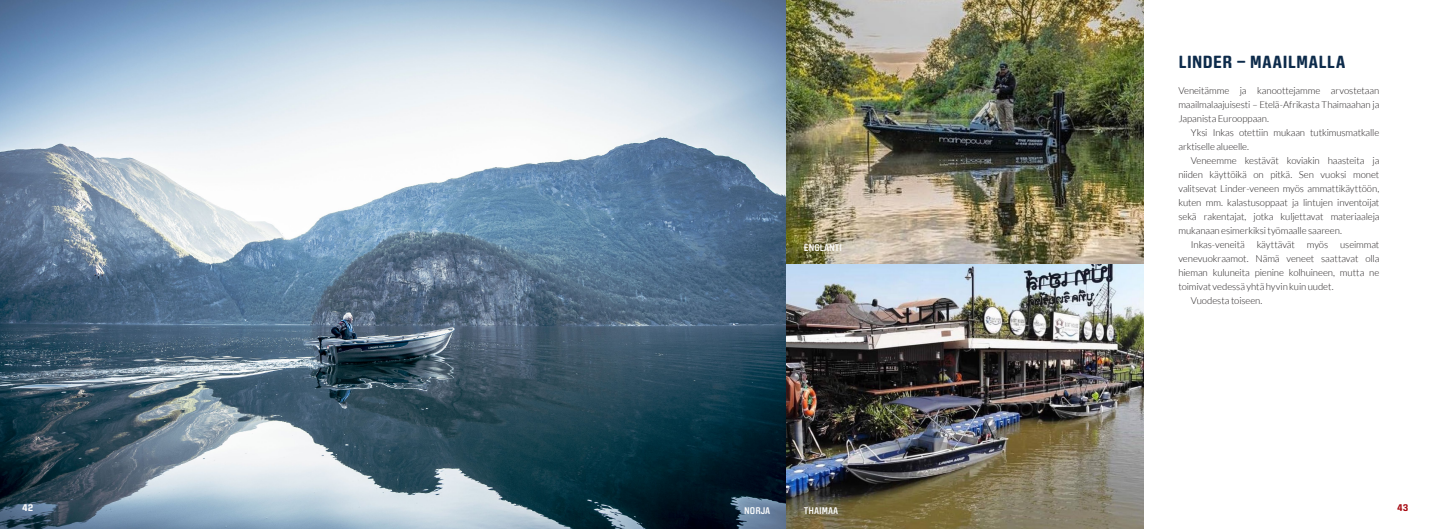
<style>
.page{position:relative;width:1429px;height:529px;background:#fff}
.page>*{position:absolute;margin:0;border:0;box-sizing:border-box;transform-origin:0 0}
.t1{font:700 17.5px "Fromthe Internet Rg";letter-spacing:.01em;color:#0d2b4b}
.t2{font:300 9.62px/14px "Lato";letter-spacing:-.01em;color:#231f20;text-align:justify}
.t3{font:9.62px "Fromthe Internet Rg";color:#fff}
.t4{font:700 9.62px "Fromthe Internet Rg";color:#fff}
.t5{font:700 9.62px "Fromthe Internet Rg";color:#a70a12}
</style>
<div class="page">
<img style="left:0;top:0;width:786px;height:528px">
<img style="left:786px;top:0;width:357px;height:264px">
<img style="left:786px;top:264px;width:357px;height:264px">
<p class="t3" style="left:804px;top:241px;width:40px">ENGLANTI</p>
<h1 class="t1" style="left:1178px;top:51px;width:169px">LINDER – MAAILMALLA</h1>
<p class="t2" style="left:1178px;top:83px;width:202px">Veneitämme ja kanoottejamme arvostetaan maailmalaajuisesti – Etelä-Afrikasta Thaimaahan ja Japanista Eurooppaan.</p>
<p class="t2" style="left:1178px;top:125px;width:202px;text-indent:12px">Yksi Inkas otettiin mukaan tutkimusmatkalle arktiselle alueelle.</p>
<p class="t2" style="left:1178px;top:153px;width:202px;text-indent:12px">Veneemme kestävät koviakin haasteita ja niiden käyttöikä on pitkä. Sen vuoksi monet valitsevat Linder-veneen myös ammattikäyttöön, kuten mm. kalastusoppaat ja lintujen inventoijat sekä rakentajat, jotka kuljettavat materiaaleja mukanaan esimerkiksi työmaalle saareen.</p>
<p class="t2" style="left:1191px;top:237px;width:190px">Inkas-veneitä käyttävät myös useimmat</p>
<p class="t2" style="left:1178px;top:251px;width:202px">venevuokraamot. Nämä veneet saattavat olla</p>
<p class="t2" style="left:1178px;top:265px;width:202px">hieman kuluneita pienine kolhuineen, mutta ne</p>
<p class="t2" style="left:1178px;top:279px;width:157px">toimivat vedessä yhtä hyvin kuin uudet.</p>
<p class="t2" style="left:1191px;top:293px;width:73px">Vuodesta toiseen.</p>
<p class="t4" style="left:22px;top:502px;width:13px">42</p>
<p class="t5" style="left:1397px;top:502px;width:13px">43</p>
<p class="t3" style="left:744px;top:504px;width:28px">NORJA</p>
<p class="t3" style="left:804px;top:504px;width:36px">THAIMAA</p>
</div>
